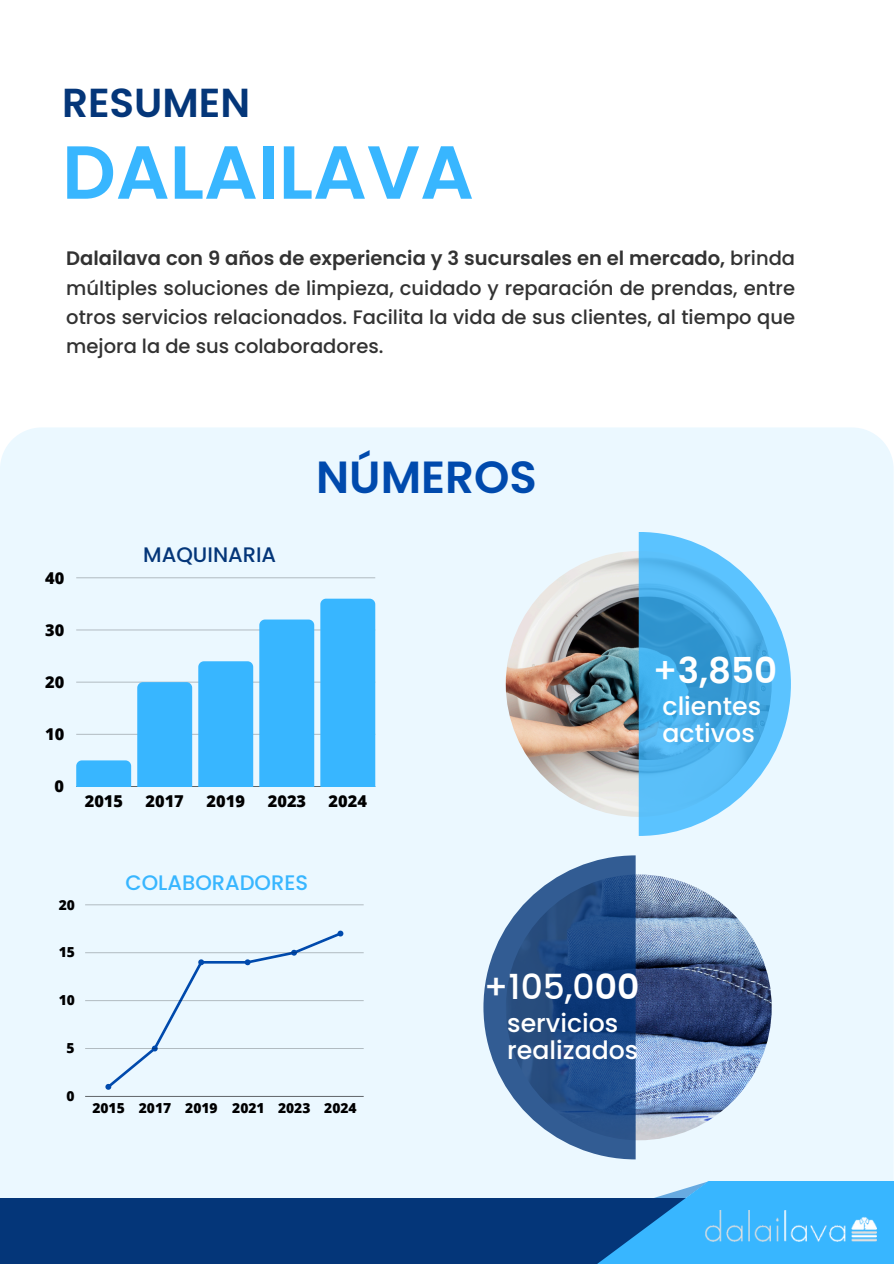
<style>
.page{position:relative;width:894px;height:1264px;background:#fff}
.page>*{position:absolute;margin:0;border:0;box-sizing:border-box;transform-origin:0 0}
.t1{font:600 75px "Poppins";color:#38b6ff}
.t2{font:600 45px "Poppins";color:#004aad}
.t3{font:600 40.5px "Poppins";color:#043679}
.t4{font:600 35.55px "Poppins";color:#fff}
.t5{font:500 34.5px "Poppins";color:#fff}
.t6{font:500 25.2px/27px "Poppins";color:#fff}
.t7{font:500 21px "Poppins";color:#38b6ff}
.t8{font:500 21px "Poppins";color:#043679}
.t9{font:500 19.5px/29.2px "Poppins";color:#323232;text-align:justify}
.t10{font:800 16.35px "Open Sans";color:#000}
.t11{font:800 13.8px "Open Sans";color:#000}
.s1{font-weight:600}
.s2{font-weight:500}
</style>
<div class="page">
<div style="left:0;top:427px;width:893px;height:770px;background:#ebf8ff"></div>
<svg style="left:493px;top:1181px;width:70px;height:16px"></svg>
<div style="left:0;top:1197px;width:893px;height:66px;background:#043679"></div>
<svg style="left:563px;top:1180px;width:330px;height:83px;fill:#38b6ff"></svg>
<hr style="left:76px;top:786px;width:299px;height:1px;background:#000;opacity:.6">
<hr style="left:76px;top:734px;width:299px;height:1px;background:#bbc5cb">
<hr style="left:76px;top:682px;width:299px;height:1px;background:#c5d0d6">
<hr style="left:76px;top:629px;width:299px;height:1px;background:#ccd7de">
<hr style="left:76px;top:577px;width:299px;height:1px;background:#c1ccd2">
<svg style="left:76px;top:760px;width:55px;height:26px"></svg>
<div style="left:137px;top:682px;width:55px;height:104px;background:#38b6ff"></div>
<div style="left:198px;top:661px;width:55px;height:125px;background:#38b6ff"></div>
<div style="left:259px;top:619px;width:55px;height:167px;background:#38b6ff"></div>
<div style="left:320px;top:598px;width:55px;height:188px;background:#38b6ff"></div>
<img style="left:505px;top:551px;width:266px;height:265px;border-radius:50%">
<svg style="left:638px;top:532px;width:152px;height:304px;background:#6dc0f0"></svg>
<img style="left:505px;top:874px;width:266px;height:266px;border-radius:50%">
<svg style="left:483px;top:855px;width:152px;height:304px;background:#4e72a0"></svg>
<hr style="left:201px;top:961px;width:46px;height:2px;background:#004aad">
<div style="left:105px;top:958px;width:100px;height:132px;background:#ebf8ff"></div>
<svg style="left:244px;top:930px;width:100px;height:35px;background:#d5e8f7"></svg>
<hr style="left:85px;top:1096px;width:278px;height:1px;background:#686d71">
<hr style="left:85px;top:1048px;width:278px;height:1px;background:#b1bbc1">
<hr style="left:85px;top:1000px;width:278px;height:1px;background:#b8c2c8">
<hr style="left:85px;top:952px;width:278px;height:1px;background:#bdc8ce">
<hr style="left:85px;top:904px;width:278px;height:1px;background:#c3ced4">
<img style="left:705px;top:1210px;width:171px;height:31px">
<h4 class="t3" style="left:62px;top:74px;width:189px">RESUMEN</h4>
<h4 class="t1" style="left:62px;top:120px;width:413px">DALAILAVA</h4>
<h3 class="t9" style="left:66px;top:244px;width:730px"><span class="s1">Dalailava con 9 años de experiencia y 3 sucursales en el mercado,</span> brinda múltiples soluciones de limpieza, cuidado y reparación de prendas, entre otros servicios relacionados. Facilita la vida de sus clientes, al tiempo que mejora la de sus colaboradores.</h3>
<p class="t2" style="left:316px;top:445px;width:222px">NÚMEROS</p>
<p class="t10" style="left:45px;top:566px;width:21px">40</p>
<p class="t10" style="left:45px;top:618px;width:21px">30</p>
<p class="t10" style="left:45px;top:670px;width:21px">20</p>
<p class="t10" style="left:45px;top:722px;width:21px">10</p>
<p class="t10" style="left:54px;top:774px;width:11px">0</p>
<p class="t8" style="left:143px;top:540px;width:134px">MAQUINARIA</p>
<p class="t10" style="left:85px;top:789px;width:40px">2015</p>
<p class="t10" style="left:145px;top:789px;width:40px">2017</p>
<p class="t10" style="left:206px;top:789px;width:40px">2019</p>
<p class="t10" style="left:268px;top:789px;width:40px">2023</p>
<p class="t10" style="left:328px;top:789px;width:40px">2024</p>
<p class="t4" style="left:652px;top:645px;width:126px"><span class="s2">+</span>3,850</p>
<h5 class="t6" style="left:662px;top:692px;width:100px">clientes activos</h5>
<p class="t11" style="left:59px;top:894px;width:18px">20</p>
<p class="t11" style="left:59px;top:942px;width:18px">15</p>
<p class="t11" style="left:59px;top:990px;width:18px">10</p>
<p class="t11" style="left:66px;top:1038px;width:10px">5</p>
<p class="t11" style="left:66px;top:1086px;width:10px">0</p>
<h4 class="t7" style="left:125px;top:867px;width:184px">COLABORADORES</h4>
<p class="t11" style="left:92px;top:1098px;width:265px">2015 2017 2019 2021 2023 2024</p>
<p class="t5" style="left:484px;top:963px;width:157px">+105,0<span class="s1">00</span></p>
<p class="t6" style="left:507px;top:1010px;width:133px">servicios realizados</p>
</div>
